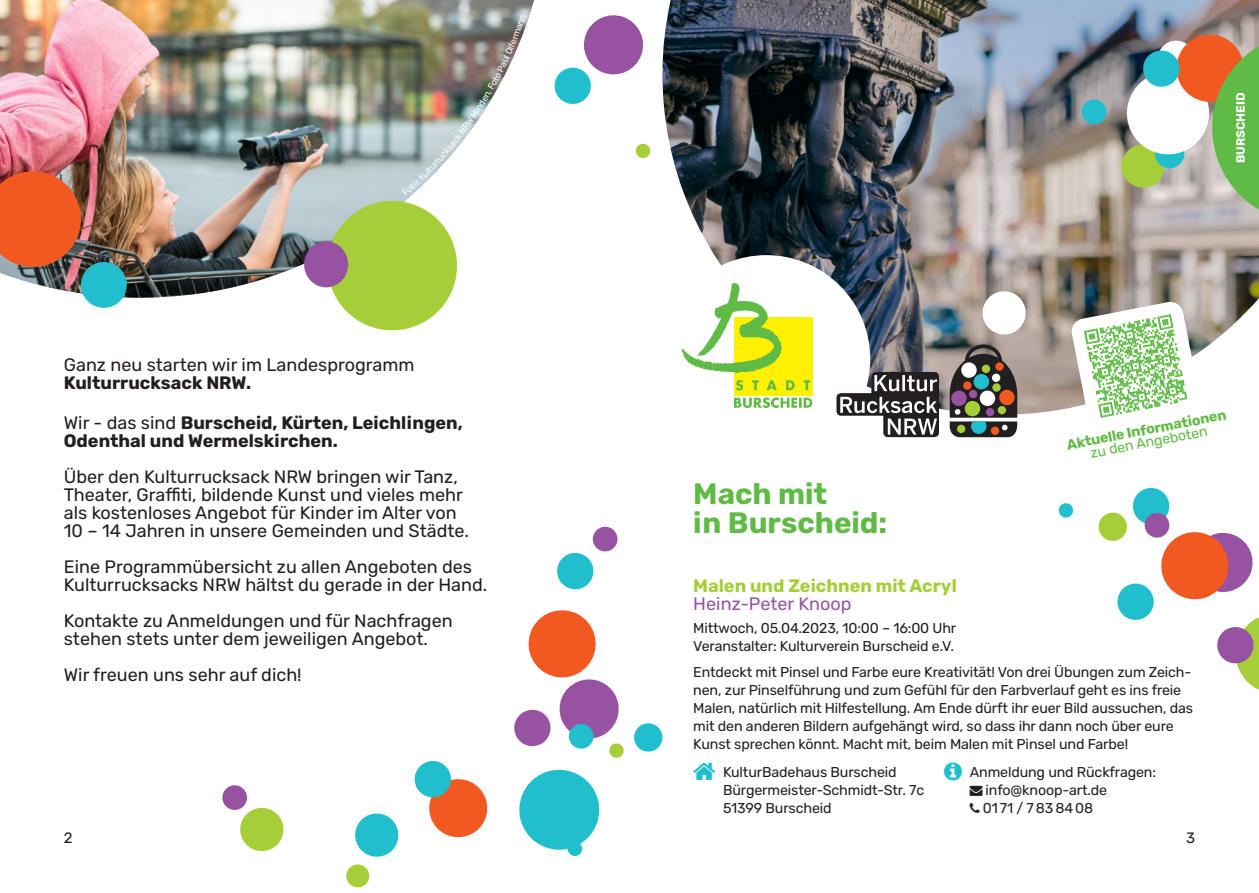
<style>
.page{position:relative;width:1259px;height:893px;background:#fff}
.page>*{position:absolute;margin:0;border:0;box-sizing:border-box;transform-origin:0 0}
.t1{font:700 29.55px/29.5px "Rubik";color:#60bb46}
.t2{font:18px/18px "Rubik";color:#231f20}
.t3{font:700 18px/18px "Rubik";color:#231f20}
.t4{font:700 18px "Rubik";color:#a6ce39}
.t5{font:18px "Rubik";color:#9753a1}
.t6{font:15px "Rubik";color:#231f20}
.t7{font:14.25px/18px "Rubik";letter-spacing:-.01em;color:#231f20}
.t8{font:700 14.25px "Rubik";color:#60bb46}
.t9{font:14.25px "Rubik";color:#60bb46}
.t10{font:700 12px "Rubik";color:#fff}
.s1{font-weight:400}
</style>
<div class="page">
<img style="left:662px;top:0;width:597px;height:415px">
<div style="left:662px;top:255px;width:208px;height:208px;background:#fff;border-radius:50%"></div>
<div style="left:734px;top:317px;width:78px;height:79px;background:#fff101"></div>
<svg style="left:681px;top:283px;width:100px;height:90px"></svg>
<svg style="left:736px;top:380px;width:74px;height:10px"></svg>
<svg style="left:734px;top:397px;width:78px;height:11px"></svg>
<svg style="left:1058px;top:503px;width:16px;height:15px"></svg>
<svg style="left:1098px;top:488px;width:161px;height:202px"></svg>
<svg style="left:979px;top:288px;width:49px;height:50px"></svg>
<svg style="left:836px;top:344px;width:181px;height:93px"></svg>
<svg style="left:1072px;top:298px;width:131px;height:120px"></svg>
<svg style="left:1080px;top:98px;width:27px;height:27px"></svg>
<svg style="left:1118px;top:32px;width:141px;height:191px"></svg>
<svg style="left:346px;top:813px;width:53px;height:75px"></svg>
<svg style="left:634px;top:723px;width:29px;height:29px"></svg>
<svg style="left:414px;top:761px;width:74px;height:77px"></svg>
<svg style="left:557px;top:526px;width:61px;height:64px"></svg>
<svg style="left:514px;top:610px;width:110px;height:245px"></svg>
<svg style="left:222px;top:785px;width:62px;height:67px"></svg>
<img style="left:0;top:0;width:534px;height:298px">
<div style="left:327px;top:201px;width:130px;height:129px;background:#a6ce39;border-radius:50%"></div>
<div style="left:480px;top:162px;width:48px;height:47px;background:#fff;border-radius:50%"></div>
<img style="left:0;top:166px;width:129px;height:142px">
<svg style="left:554px;top:15px;width:89px;height:89px"></svg>
<svg style="left:635px;top:143px;width:16px;height:15px"></svg>
<div style="left:304px;top:241px;width:44px;height:46px;background:#9753a1;border-radius:50%"></div>
<img style="left:402px;top:15px;width:124px;height:181px">
<p class="t10" style="left:1233px;top:163px;width:72px;rotate:-90deg">BURSCHEID</p>
<p class="t2" style="left:64px;top:356px;width:352px">Ganz neu starten wir im Landesprogramm</p>
<p class="t3" style="left:64px;top:374px;width:189px">Kulturrucksack NRW.</p>
<p class="t3" style="left:64px;top:414px;width:400px"><span class="s1">Wir - das sind</span> Burscheid, Kürten, Leichlingen,<br>Odenthal und Wermelskirchen.</p>
<p class="t2" style="left:64px;top:468px;width:407px">Über den Kulturrucksack NRW bringen wir Tanz, Theater, Graffiti, bildende Kunst und vieles mehr als kostenloses Angebot für Kinder im Alter von 10 – 14 Jahren in unsere Gemeinden und Städte.</p>
<p class="t2" style="left:64px;top:558px;width:425px">Eine Programmübersicht zu allen Angeboten des<br>Kulturrucksacks NRW hältst du gerade in der Hand.</p>
<p class="t2" style="left:64px;top:612px;width:390px">Kontakte zu Anmeldungen und für Nachfragen stehen stets unter dem jeweiligen Angebot.</p>
<p class="t2" style="left:64px;top:666px;width:239px">Wir freuen uns sehr auf dich!</p>
<h1 class="t1" style="left:693px;top:479px;width:195px">Mach mit<br>in Burscheid:</h1>
<p class="t8" style="left:1065px;top:437px;width:164px;rotate:-11deg">Aktuelle Informationen</p>
<p class="t9" style="left:1089px;top:445px;width:120px;rotate:-11deg">zu den Angeboten</p>
<p class="t4" style="left:693px;top:576px;width:265px">Malen und Zeichnen mit Acryl</p>
<p class="t5" style="left:693px;top:594px;width:160px">Heinz-Peter Knoop</p>
<p class="t7" style="left:693px;top:619px;width:264px">Mittwoch, 05.04.2023, 10:00 – 16:00 Uhr<br>Veranstalter: Kulturverein Burscheid e.V.</p>
<p class="t7" style="left:693px;top:663px;width:501px">Entdeckt mit Pinsel und Farbe eure Kreativität! Von drei Übungen zum Zeich&shy;nen, zur Pinselführung und zum Gefühl für den Farbverlauf geht es ins freie Malen, natürlich mit Hilfestellung. Am Ende dürft ihr euer Bild aussuchen, das mit den anderen Bildern aufgehängt wird, so dass ihr dann noch über eure Kunst sprechen könnt. Macht mit, beim Malen mit Pinsel und Farbe!</p>
<p class="t7" style="left:723px;top:764px;width:203px">KulturBadehaus Burscheid<br>Bürgermeister-Schmidt-Str. 7c<br>51399 Burscheid</p>
<p class="t7" style="left:969px;top:764px;width:188px">Anmeldung und Rückfragen:</p>
<p class="t7" style="left:969px;top:782px;width:139px;text-align:center">→ info@knoop-art.de<br>01 71 / 7 83 84 08</p>
<p class="t6" style="left:64px;top:830px;width:10px">2</p>
<p class="t6" style="left:1186px;top:830px;width:11px">3</p>
</div>
